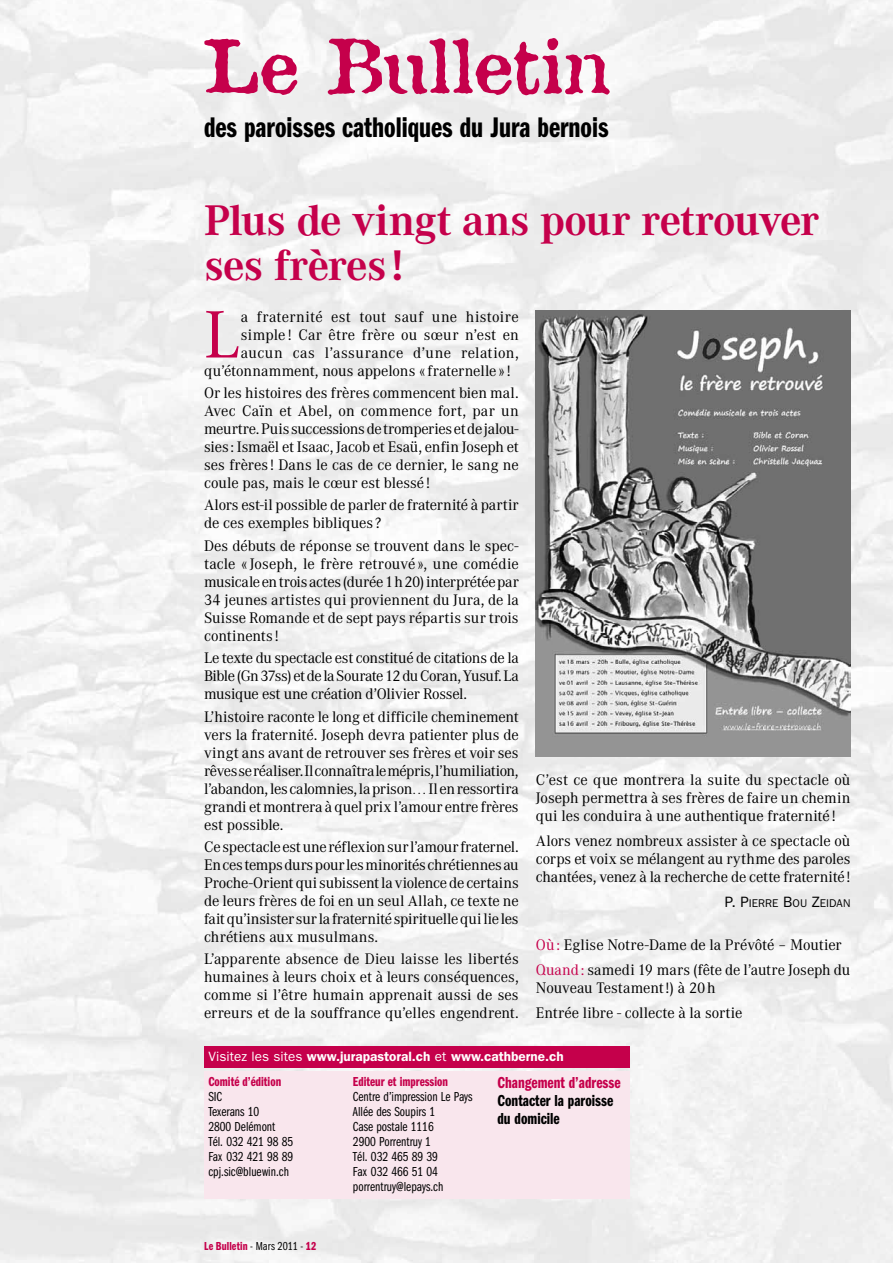
<style>
.page{position:relative;width:893px;height:1263px;background:#fff}
.page>*{position:absolute;margin:0;border:0;box-sizing:border-box;transform-origin:0 0}
.t1{font:72px "Attic";letter-spacing:-.01em;color:#c5004b}
.t2{font:65.7px "Corporate ABQ";color:#c5004b}
.t3{font:700 42px/45px "Corporate ABQ";letter-spacing:-.02em;color:#c5004b}
.t4{font:29.4px "Franklin Gothic Demi Cmpr";color:#000}
.t5{font:16.5px/18px "Franklin Gothic Demi Cmpr";color:#000}
.t6{font:16.5px "Franklin Gothic Demi Cmpr";color:#c5004b}
.t7{font:15px/18px "Corporate ABQ";color:#000;text-align:justify}
.t8{font:15px "Corporate ABQ";letter-spacing:.02em;color:#000}
.t9{font:15px "Corporate ABQ";letter-spacing:.03em;color:#000}
.t10{font:13.5px/15px "Franklin Gothic Book Cmpr";color:#000}
.t11{font:600 13.5px "Franklin Gothic";color:#fff}
.t12{font:13.5px "Franklin Gothic Demi Cmpr";color:#c5004b}
.t13{font:12px "Franklin Gothic Demi Cmpr";letter-spacing:.015em;color:#c5004b}
.t14{font:11.25px "Franklin Gothic";letter-spacing:.005em;color:#000}
.s1{font-size:15px}
.s2{color:#c5004b}
.s3{font-weight:400}
.s4{font-family:"Franklin Gothic Book Cmpr";color:#000}
</style>
<div class="page">
<img style="left:0;top:0;width:893px;height:1263px">
<img style="left:536px;top:310px;width:314px;height:446px">
<div style="left:204px;top:1071px;width:425px;height:128px;background:#f9e6ed"></div>
<div style="left:204px;top:1046px;width:425px;height:21px;background:#c5004b"></div>
<h1 class="t1" style="left:204px;top:18px;width:407px">Le Bulletin</h1>
<h3 class="t4" style="left:204px;top:111px;width:406px">des paroisses catholiques du Jura bernois</h3>
<h3 class="t3" style="left:204px;top:198px;width:617px">Plus de vingt ans pour retrouver ses frères!</h3>
<h2 class="t2" style="left:204px;top:296px;width:36px">L</h2>
<p class="t8" style="left:241px;top:307px;width:279px">a fraternité est tout sauf une histoire</p>
<p class="t7" style="left:241px;top:325px;width:279px">simple ! Car être frère ou sœur n’est en</p>
<p class="t9" style="left:241px;top:343px;width:279px">aucun cas l’assurance d’une relation,</p>
<p class="t7" style="left:204px;top:361px;width:308px">qu’étonnamment, nous appelons « fraternelle » !</p>
<p class="t7" style="left:204px;top:384px;width:316px">Or les histoires des frères commencent bien mal.<br>Avec Caïn et Abel, on commence fort, par un meurtre. Puis successions de tromperies et de jalou&shy;sies: Ismaël et Isaac, Jacob et Esaü, enfin Joseph et ses frères ! Dans le cas de ce dernier, le sang ne coule pas, mais le cœur est blessé !</p>
<p class="t7" style="left:204px;top:496px;width:316px">Alors est-il possible de parler de fraternité à partir de ces exemples bibliques ?</p>
<p class="t7" style="left:204px;top:537px;width:316px">Des débuts de réponse se trouvent dans le spec&shy;tacle « Joseph, le frère retrouvé », une comédie musicale en trois actes (durée 1h20) interprétée par 34 jeunes artistes qui proviennent du Jura, de la Suisse Romande et de sept pays répartis sur trois continents !</p>
<p class="t7" style="left:204px;top:649px;width:316px">Le texte du spectacle est constitué de citations de la Bible (Gn 37ss) et de la Sourate 12 du Coran, Yusuf. La musique est une création d’Olivier Rossel.</p>
<p class="t7" style="left:204px;top:707px;width:316px">L’histoire raconte le long et difficile cheminement vers la fraternité. Joseph devra patienter plus de vingt ans avant de retrouver ses frères et voir ses rêves se réaliser. Il connaîtra le mépris, l’humiliation, l’abandon, les calomnies, la prison… Il en ressortira grandi et montrera à quel prix l’amour entre frères est possible.</p>
<p class="t7" style="left:204px;top:838px;width:316px">Ce spectacle est une réflexion sur l’amour fraternel.<br>En ces temps durs pour les minorités chrétiennes au Proche-Orient qui subissent la violence de certains de leurs frères de foi en un seul Allah, ce texte ne fait qu’insister sur la fraternité spirituelle qui lie les chrétiens aux musulmans.</p>
<p class="t7" style="left:204px;top:950px;width:316px">L’apparente absence de Dieu laisse les libertés humaines à leurs choix et à leurs conséquences, comme si l’être humain apprenait aussi de ses erreurs et de la souffrance qu’elles engendrent.</p>
<p class="t7" style="left:536px;top:770px;width:316px">C’est ce que montrera la suite du spectacle où Joseph permettra à ses frères de faire un chemin qui les conduira à une authentique fraternité !</p>
<p class="t7" style="left:536px;top:832px;width:316px">Alors venez nombreux assister à ce spectacle où corps et voix se mélangent au rythme des paroles chantées, venez à la recherche de cette fraternité!</p>
<p class="t14" style="left:725px;top:897px;width:127px"><span class="s1">P. P</span>IERRE <span class="s1">B</span>OU <span class="s1">Z</span>EIDAN</p>
<p class="t7" style="left:536px;top:932px;width:316px;line-height:25.3px"><span class="s2">Où:</span> Eglise Notre-Dame de la Prévôté – Moutier<br><span class="s2">Quand:</span> samedi 19 mars (fête de l’autre Joseph du</p>
<p class="t7" style="left:536px;top:975px;width:208px;line-height:25.3px">Nouveau Testament!) à 20h<br>Entrée libre - collecte à la sortie</p>
<p class="t11" style="left:208px;top:1048px;width:357px"><span class="s3">Visitez les sites</span> www.jurapastoral.ch <span class="s3">et</span> www.cathberne.ch</p>
<p class="t12" style="left:208px;top:1074px;width:74px">Comité d’édition</p>
<p class="t10" style="left:208px;top:1089px;width:86px">SIC<br>Texerans 10<br>2800 Delémont<br>Tél. 032 421 98 85<br>Fax 032 421 98 89 cpj.sic@bluewin.ch</p>
<p class="t13" style="left:204px;top:1239px;width:114px">Le Bulletin <span class="s4">- Mars 2011 -</span> 12</p>
<p class="t12" style="left:353px;top:1074px;width:97px">Editeur et impression</p>
<p class="t10" style="left:353px;top:1089px;width:121px">Centre d’impression Le Pays<br>Allée des Soupirs 1<br>Case postale 1116<br>2900 Porrentruy 1<br>Tél. 032 465 89 39<br>Fax 032 466 51 04 porrentruy@lepays.ch</p>
<p class="t6" style="left:497px;top:1074px;width:125px">Changement d’adresse</p>
<p class="t5" style="left:497px;top:1092px;width:117px">Contacter la paroisse du domicile</p>
</div>
